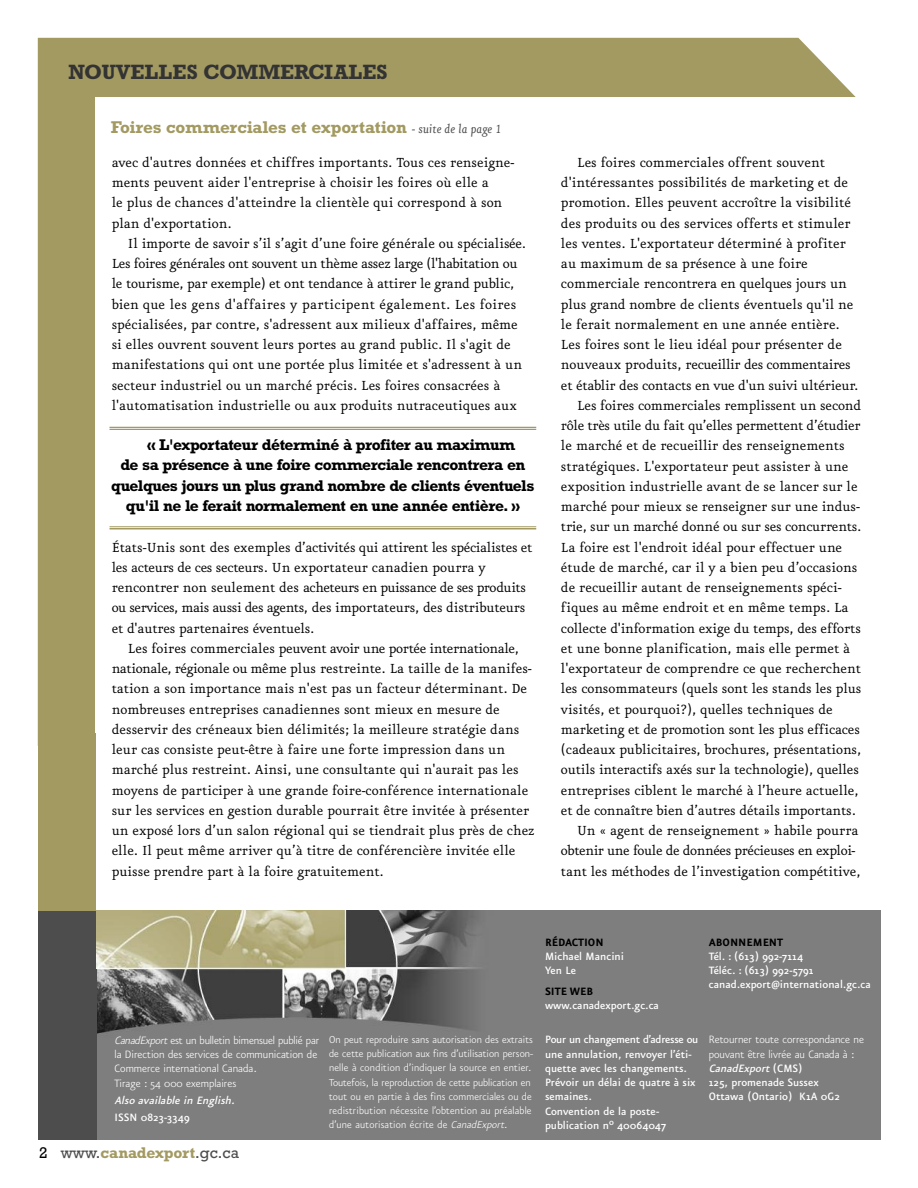
<style>
.page{position:relative;width:918px;height:1188px;background:#fff}
.page>*{position:absolute;margin:0;border:0;box-sizing:border-box;transform-origin:0 0}
.t1{font:700 21px "Rockwell";color:#333}
.t2{font:700 17.25px "Rockwell";letter-spacing:-.015em;color:#a39a62}
.t3{font:15.75px/20.2px "Eureka";color:#000}
.t4{font:700 15.75px "Rockwell";letter-spacing:-.03em;color:#000}
.t5{font:15.75px "Eureka";letter-spacing:-.02em;color:#000}
.t6{font:15.75px "Eureka";letter-spacing:-.025em;color:#000}
.t7{font:700 15.75px "Rockwell";letter-spacing:-.015em;color:#a39a62}
.t8{font:500 12.75px/14.2px "Eureka Sans";color:#fff}
.t9{font:300 12.75px/14.2px "Eureka Sans";color:#fff}
.t10{font:700 12.75px "Eureka Sans";color:#000}
.t11{font:italic 500 12.75px "Eureka Sans";color:#fff}
.t12{font:300 12px/14.2px "Eureka Sans";letter-spacing:.01em;color:#fff}
.s1{font-family:"Eureka";font-weight:400;font-style:italic;font-size:14.25px;color:#4d4d4d}
.s2{font-style:italic}
.s3{font-weight:400;color:#000}
.s4{font-weight:400;color:#4d4d4d}
.s5{font-weight:500;font-style:italic}
.s6{font-weight:500}
</style>
<div class="page">
<div style="left:38px;top:38px;width:818px;height:696px;background:#a39a62"></div>
<div style="left:96px;top:98px;width:791px;height:813px;background:#fff"></div>
<div style="left:38px;top:734px;width:58px;height:177px;background:#a39a62"></div>
<img style="left:97px;top:911px;width:783px;height:228px">
<div style="left:38px;top:911px;width:59px;height:228px;background:#4d4d4d"></div>
<img style="left:97px;top:911px;width:248px;height:58px">
<hr style="left:110px;top:427px;width:426px;height:1px;background:#a39a62">
<hr style="left:110px;top:429px;width:426px;height:1px;background:#a39a62">
<hr style="left:110px;top:526px;width:426px;height:1px;background:#a39a62">
<hr style="left:110px;top:528px;width:426px;height:2px;background:#a39a62">
<h1 class="t1" style="left:69px;top:65px;width:321px">NOUVELLES COMMERCIALES</h1>
<p class="t2" style="left:111px;top:121px;width:392px">Foires commerciales et exportation <span class="s1">- suite de la page 1</span></p>
<p class="t3" style="left:112px;top:151px;width:404px">avec d'autres données et chiffres importants. Tous ces renseigne&shy;ments peuvent aider l'entreprise à choisir les foires où elle a<br>le plus de chances d'atteindre la clientèle qui correspond à son plan d'exportation.</p>
<p class="t3" style="left:112px;top:232px;width:416px;text-indent:16px">Il importe de savoir s’il s’agit d’une foire générale ou spécialisée.<br>Les foires générales ont souvent un thème assez large (l'habitation ou le tourisme, par exemple) et ont tendance à attirer le grand public, bien que les gens d'affaires y participent également. Les foires spécialisées, par contre, s'adressent aux milieux d'affaires, même si elles ouvrent souvent leurs portes au grand public. Il s'agit de manifestations qui ont une portée plus limitée et s'adressent à un secteur industriel ou un marché précis. Les foires consacrées à l'automatisation industrielle ou aux produits nutraceutiques aux</p>
<p class="t4" style="left:147px;top:439px;width:369px">« L'exportateur déterminé à profiter au maximum</p>
<p class="t4" style="left:120px;top:460px;width:406px">de sa présence à une foire commerciale rencontrera en</p>
<p class="t4" style="left:111px;top:480px;width:425px">quelques jours un plus grand nombre de clients éventuels</p>
<p class="t4" style="left:126px;top:500px;width:396px">qu'il ne le ferait normalement en une année entière. »</p>
<p class="t3" style="left:112px;top:536px;width:422px">États-Unis sont des exemples d’activités qui attirent les spécialistes et les acteurs de ces secteurs. Un exportateur canadien pourra y rencontrer non seulement des acheteurs en puissance de ses produits ou services, mais aussi des agents, des importateurs, des distributeurs et d'autres partenaires éventuels.</p>
<p class="t3" style="left:112px;top:637px;width:425px;text-indent:16px">Les foires commerciales peuvent avoir une portée internationale, nationale, régionale ou même plus restreinte. La taille de la manifes&shy;tation a son importance mais n'est pas un facteur déterminant. De nombreuses entreprises canadiennes sont mieux en mesure de desservir des créneaux bien délimités; la meilleure stratégie dans leur cas consiste peut-être à faire une forte impression dans un marché plus restreint. Ainsi, une consultante qui n'aurait pas les moyens de participer à une grande foire-conférence internationale sur les services en gestion durable pourrait être invitée à présenter un exposé lors d’un salon régional qui se tiendrait plus près de chez elle. Il peut même arriver qu’à titre de conférencière invitée elle puisse prendre part à la foire gratuitement.</p>
<p class="t3" style="left:577px;top:151px;width:249px">Les foires commerciales offrent souvent</p>
<p class="t3" style="left:561px;top:172px;width:289px">d'intéressantes possibilités de marketing et de</p>
<p class="t3" style="left:561px;top:192px;width:291px">promotion. Elles peuvent accroître la visibilité</p>
<p class="t3" style="left:561px;top:212px;width:291px">des produits ou des services offerts et stimuler</p>
<p class="t3" style="left:561px;top:232px;width:286px">les ventes. L'exportateur déterminé à profiter</p>
<p class="t3" style="left:561px;top:253px;width:248px">au maximum de sa présence à une foire</p>
<p class="t3" style="left:561px;top:273px;width:287px">commerciale rencontrera en quelques jours un</p>
<p class="t3" style="left:561px;top:293px;width:294px">plus grand nombre de clients éventuels qu'il ne</p>
<p class="t3" style="left:561px;top:313px;width:280px">le ferait normalement en une année entière.</p>
<p class="t3" style="left:561px;top:334px;width:282px">Les foires sont le lieu idéal pour présenter de</p>
<p class="t5" style="left:561px;top:355px;width:291px">nouveaux produits, recueillir des commentaires</p>
<p class="t3" style="left:561px;top:374px;width:299px">et établir des contacts en vue d'un suivi ultérieur.</p>
<p class="t3" style="left:577px;top:394px;width:285px">Les foires commerciales remplissent un second</p>
<p class="t5" style="left:561px;top:415px;width:301px">rôle très utile du fait qu’elles permettent d’étudier</p>
<p class="t3" style="left:561px;top:435px;width:285px">le marché et de recueillir des renseignements</p>
<p class="t3" style="left:561px;top:455px;width:289px">stratégiques. L'exportateur peut assister à une</p>
<p class="t3" style="left:561px;top:475px;width:298px">exposition industrielle avant de se lancer sur le</p>
<p class="t3" style="left:561px;top:496px;width:301px">marché pour mieux se renseigner sur une indus-</p>
<p class="t3" style="left:561px;top:516px;width:302px">trie, sur un marché donné ou sur ses concurrents.</p>
<p class="t3" style="left:561px;top:536px;width:283px">La foire est l'endroit idéal pour effectuer une</p>
<p class="t3" style="left:561px;top:556px;width:298px">étude de marché, car il y a bien peu d’occasions</p>
<p class="t3" style="left:561px;top:577px;width:282px">de recueillir autant de renseignements spéci-</p>
<p class="t3" style="left:561px;top:597px;width:289px">fiques au même endroit et en même temps. La</p>
<p class="t3" style="left:561px;top:617px;width:302px">collecte d'information exige du temps, des efforts</p>
<p class="t3" style="left:561px;top:637px;width:291px">et une bonne planification, mais elle permet à</p>
<p class="t3" style="left:561px;top:658px;width:302px">l'exportateur de comprendre ce que recherchent</p>
<p class="t3" style="left:561px;top:678px;width:302px">les consommateurs (quels sont les stands les plus</p>
<p class="t3" style="left:561px;top:698px;width:273px">visités, et pourquoi?), quelles techniques de</p>
<p class="t3" style="left:561px;top:718px;width:301px">marketing et de promotion sont les plus efficaces</p>
<p class="t3" style="left:561px;top:739px;width:302px">(cadeaux publicitaires, brochures, présentations,</p>
<p class="t3" style="left:561px;top:759px;width:300px">outils interactifs axés sur la technologie), quelles</p>
<p class="t3" style="left:561px;top:779px;width:299px">entreprises ciblent le marché à l’heure actuelle,</p>
<p class="t3" style="left:561px;top:799px;width:296px">et de connaître bien d’autres détails importants.</p>
<p class="t3" style="left:577px;top:820px;width:283px">Un « agent de renseignement » habile pourra</p>
<p class="t6" style="left:561px;top:841px;width:296px">obtenir une foule de données précieuses en exploi-</p>
<p class="t3" style="left:561px;top:860px;width:301px">tant les méthodes de l’investigation compétitive,</p>
<p class="t10" style="left:545px;top:937px;width:60px">RÉDACTION</p>
<p class="t8" style="left:545px;top:950px;width:81px">Michael Mancini<br>Yen Le</p>
<p class="t10" style="left:545px;top:987px;width:50px">SITE WEB</p>
<p class="t8" style="left:545px;top:1000px;width:116px">www.canadexport.gc.ca</p>
<p class="t10" style="left:709px;top:937px;width:76px">ABONNEMENT</p>
<p class="t8" style="left:709px;top:950px;width:163px">Tél. : (613) 992-7114<br>Téléc. : (613) 992-5791 canad.export@international.gc.ca</p>
<p class="t9" style="left:115px;top:1034px;width:206px"><span class="s2">CanadExport</span>est un bulletin bimensuel publié par la Direction des services de communication de Commerce international Canada.<br>Tirage : 54 000 exemplaires</p>
<p class="t11" style="left:115px;top:1096px;width:124px">Also available in English.</p>
<p class="t8" style="left:115px;top:1112px;width:77px">ISSN 0823-3349</p>
<p class="t7" style="left:39px;top:1147px;width:201px"><span class="s3">2</span> <span class="s4">www.</span>canadexport<span class="s4">.gc.ca</span></p>
<p class="t12" style="left:329px;top:1033px;width:206px">On peut reproduire sans autorisation des extraits de cette publication aux fins d’utilisation person&shy;nelle à condition d’indiquer la source en entier.<br>Toutefois, la reproduction de cette publication en tout ou en partie à des fins commerciales ou de redistribution nécessite l’obtention au préalable d’une autorisation écrite de <span class="s2">CanadExport</span>.</p>
<p class="t8" style="left:545px;top:1034px;width:155px">Pour un changement d’adresse ou une annulation, renvoyer l’éti&shy;quette avec les changements.<br>Prévoir un délai de quatre à six semaines.<br>Convention de la poste&shy;publication n<sup>o</sup> 40064047</p>
<p class="t9" style="left:709px;top:1034px;width:157px">Retourner toute correspondance ne pouvant être livrée au Canada à :<br><span class="s5">CanadExport</span> <span class="s6">( C M S )<br>125, promenade Sussex<br>Ottawa (Ontario) K1A 0G2</span></p>
</div>
